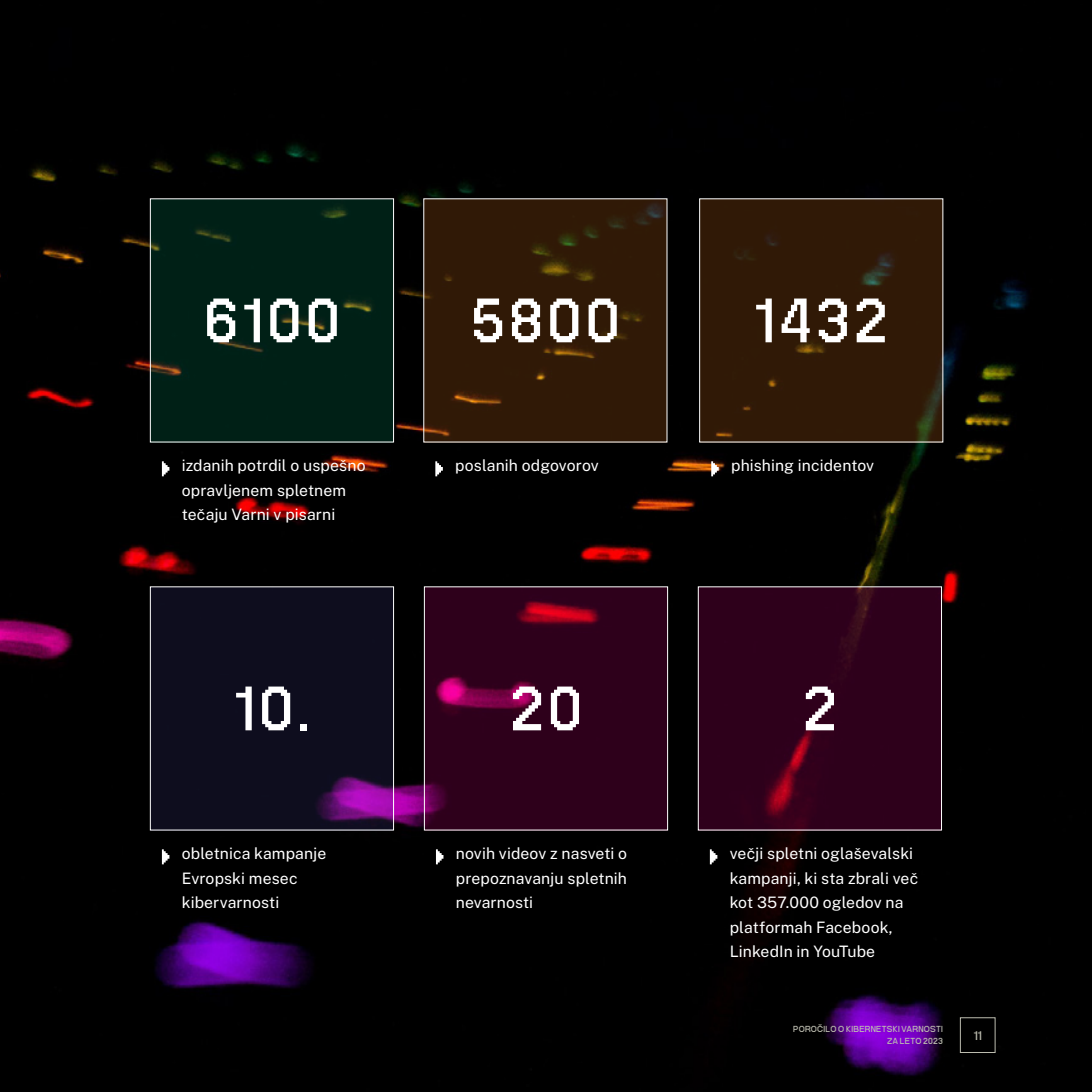
<style>
.page{position:relative;width:1092px;height:1092px;background:#fff}
.page>*{position:absolute;margin:0;border:0;box-sizing:border-box;transform-origin:0 0}
.t1{font:700 87.5px "PP Neue Bit";letter-spacing:.045em;color:#fff}
.t2{font:700 52.5px "PP Neue Bit";color:#fff}
.t3{font:700 17.5px "PP Neue Bit";color:#bdbdb0}
.t4{font:15.75px/24.5px "Public Sans";letter-spacing:.005em;color:#fff}
.t5{font:700 12.25px/12.2px "PP Neue Bit";letter-spacing:.015em;color:#bdbdb0;text-align:right}
</style>
<div class="page">
<div style="left:0;top:0;width:1091px;height:1091px;background:#000"></div>
<div style="left:960px;top:1017px;width:35px;height:35px;border:1px solid #bdbdb0"></div>
<div style="left:699px;top:199px;width:243px;height:243px;background:#301906"></div>
<div style="left:424px;top:199px;width:242px;height:243px;background:#301906"></div>
<div style="left:150px;top:587px;width:243px;height:243px;background:#0e0d1e"></div>
<div style="left:150px;top:586px;width:244px;height:244px;border:1px solid #fff"></div>
<svg style="left:426px;top:588px;width:239px;height:240px;background:#35001d"></svg>
<div style="left:698px;top:587px;width:243px;height:243px;background:#2e001b"></div>
<div style="left:150px;top:199px;width:243px;height:243px;background:#002016"></div>
<div style="left:150px;top:198px;width:244px;height:244px;border:1px solid #fff"></div>
<h1 class="t1" style="left:204px;top:283px;width:137px">6100</h1>
<h2 class="t2" style="left:160px;top:446px;width:13px">‣</h2>
<p class="t4" style="left:182px;top:452px;width:185px">izdanih potrdil o uspešno opravljenem spletnem tečaju Varni v pisarni</p>
<h1 class="t1" style="left:471px;top:283px;width:150px">5800</h1>
<h2 class="t2" style="left:433px;top:446px;width:13px">‣</h2>
<p class="t4" style="left:455px;top:452px;width:145px">poslanih odgovorov</p>
<h1 class="t1" style="left:754px;top:283px;width:135px">1432</h1>
<h2 class="t2" style="left:709px;top:446px;width:13px">‣</h2>
<p class="t4" style="left:731px;top:452px;width:144px">phishing incidentov</p>
<h1 class="t1" style="left:234px;top:670px;width:76px">10.</h1>
<h1 class="t1" style="left:510px;top:670px;width:74px">20</h1>
<h1 class="t1" style="left:802px;top:670px;width:36px">2</h1>
<h2 class="t2" style="left:434px;top:834px;width:13px">‣</h2>
<p class="t4" style="left:729px;top:840px;width:190px">večji spletni oglaševalski kampanji, ki sta zbrali več kot 357.000 ogledov na platformah Facebook,<br>LinkedIn in YouTube</p>
<p class="t4" style="left:182px;top:840px;width:146px">obletnica kampanje<br>Evropski mesec kibervarnosti</p>
<h2 class="t2" style="left:160px;top:834px;width:13px">‣</h2>
<p class="t4" style="left:456px;top:840px;width:173px;text-align:justify">novih videov z nasveti o prepoznavanju spletnih nevarnosti</p>
<h2 class="t2" style="left:708px;top:834px;width:13px">‣</h2>
<p class="t5" style="left:793px;top:1022px;width:151px">POROČILO O KIBERNETSKI VARNOSTI<br>ZA LETO 2023</p>
<p class="t3" style="left:973px;top:1027px;width:10px">11</p>
</div>
